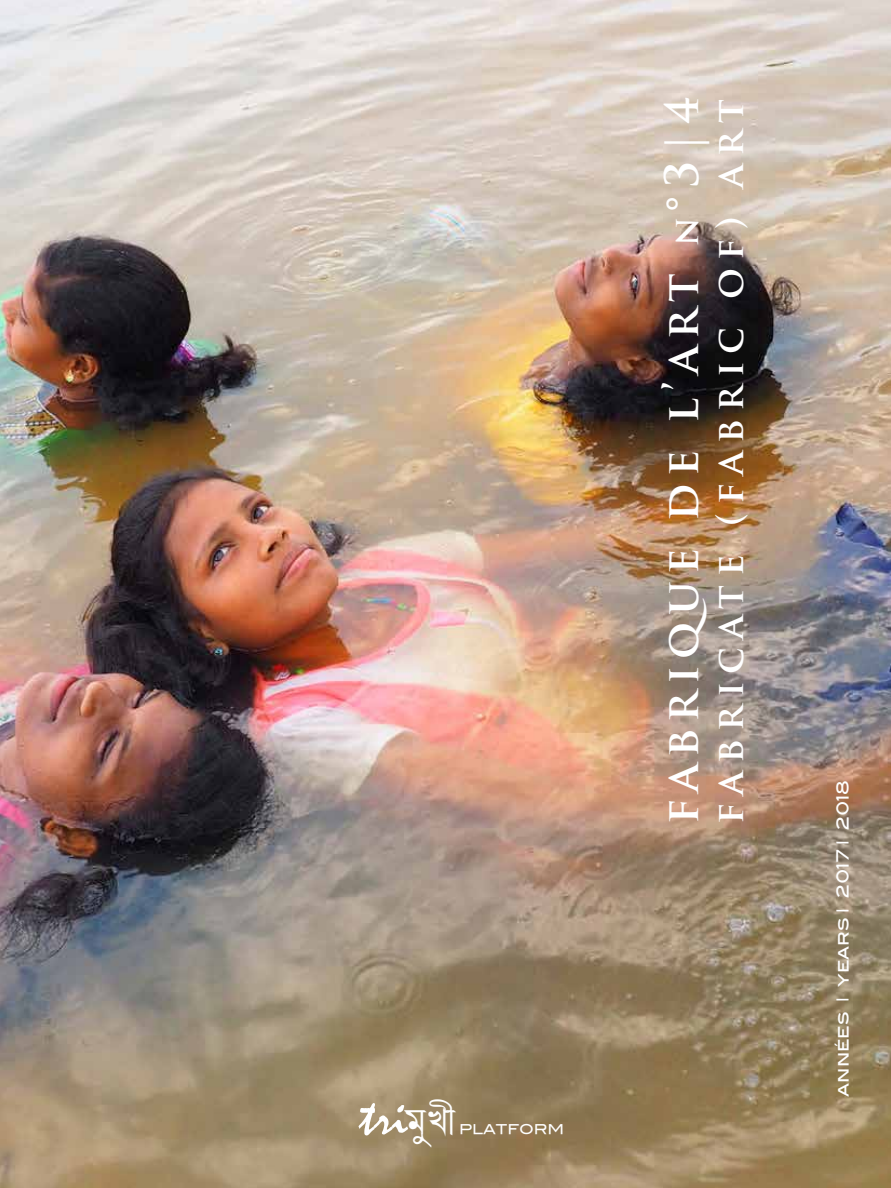
<style>
.page{position:relative;width:891px;height:1188px;background:#fff}
.page>*{position:absolute;margin:0;border:0;box-sizing:border-box;transform-origin:0 0}
.t1{font:700 45px "Trajan Pro";letter-spacing:.14em;color:#fff}
.t2{font:43.5px "Amar Bangla Normal";color:#fff}
.t3{font:700 37.5px "Trajan Pro";letter-spacing:.21em;color:#fff}
.t4{font:16.5px "Blair Md ITCTT Medium";color:#fff}
.t5{font:13.5px "Blair Md ITCTT Medium";color:#fff}
.s1{font-family:"Mistral";font-size:55.5px}
.s2{font-size:34.5px}
.s3{font-weight:400}
</style>
<div class="page">
<img style="left:0;top:0;width:891px;height:1188px">
<p class="t2" style="left:359px;top:1098px;width:96px"><span class="s1">tri</span>j ¥M£</p>
<p class="t5" style="left:459px;top:1121px;width:107px">PLATFORM</p>
<p class="t1" style="left:654px;top:824px;width:729px;rotate:-90deg">fabrique de l’art <span class="s2">n</span>°3<span class="s3">|</span>4</p>
<p class="t3" style="left:706px;top:824px;width:726px;rotate:-90deg">fabricate (fabric of) art</p>
<p class="t4" style="left:832px;top:1097px;width:318px;rotate:-90deg">années | years | 2017 | 2018</p>
</div>
